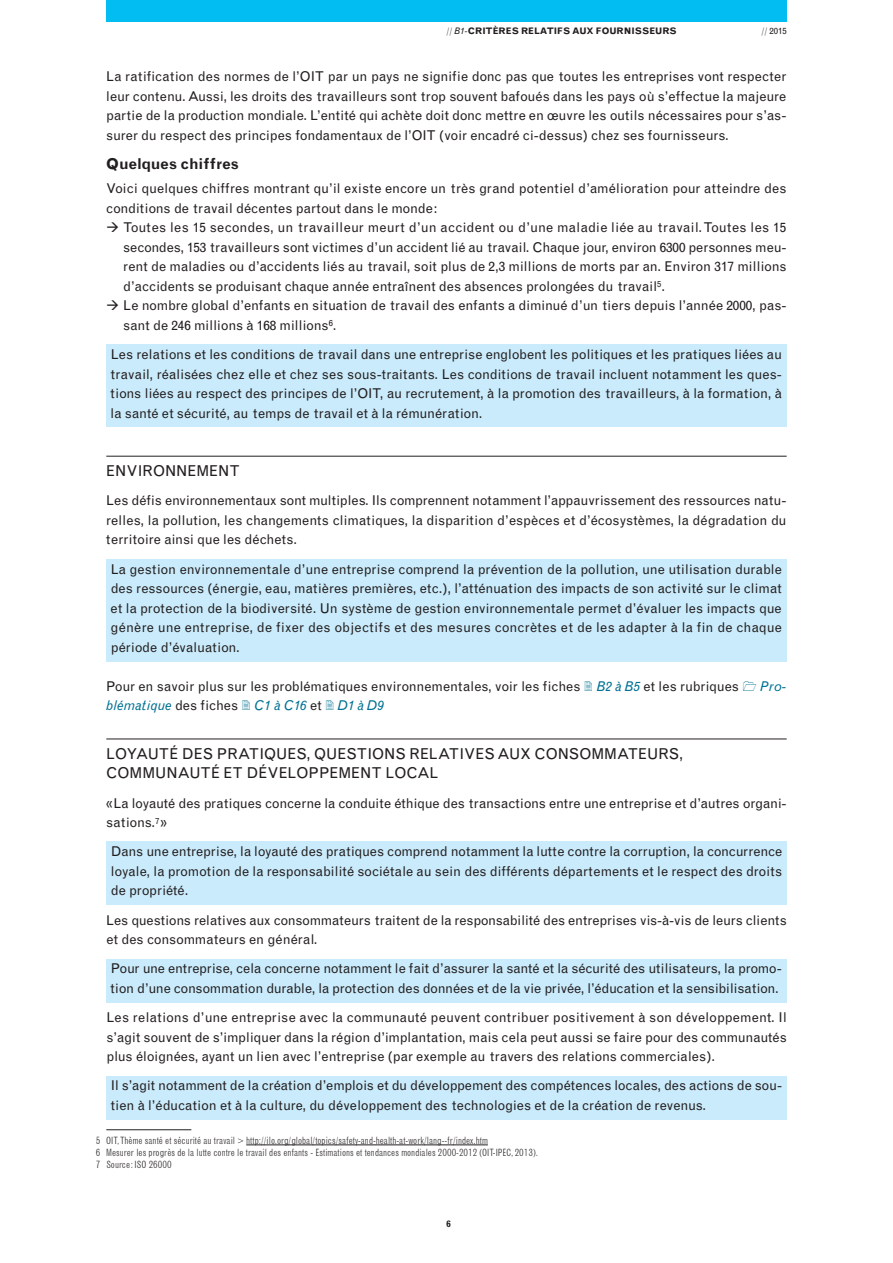
<style>
.page{position:relative;width:893px;height:1263px;background:#fff}
.page>*{position:absolute;margin:0;border:0;box-sizing:border-box;transform-origin:0 0}
.t1{font:15px/19.5px "Grotesque";color:#231f20}
.t2{font:700 15px "Grotesque";letter-spacing:-.005em;color:#231f20}
.t3{font:13.5px/19.5px "Grotesque";letter-spacing:-.005em;color:#231f20;text-align:justify}
.t4{font:italic 13.5px "Grotesque";color:#007193}
.t5{font:300 condensed 9.75px/12px "Grotesque";color:#231f20}
.t6{font:700 9px "Grotesque";color:#231f20}
.t7{font:9px "Grotesque";color:#231f20}
.s1{font-weight:300}
.s2{font-weight:400;font-style:italic}
.s3{font-style:italic;color:#007193}
.s4{font-style:normal;color:#231f20}
</style>
<div class="page">
<hr style="left:106px;top:456px;width:681px;height:1px;background:#231f20">
<hr style="left:106px;top:738px;width:681px;height:1px;background:#231f20">
<div style="left:106px;top:344px;width:681px;height:83px;background:#caebfb"></div>
<div style="left:106px;top:559px;width:681px;height:102px;background:#caebfb"></div>
<div style="left:106px;top:842px;width:681px;height:63px;background:#caebfb"></div>
<div style="left:106px;top:959px;width:681px;height:43px;background:#caebfb"></div>
<div style="left:106px;top:1076px;width:681px;height:43px;background:#caebfb"></div>
<div style="left:106px;top:0;width:681px;height:21px;background:#01bdf2"></div>
<hr style="left:106px;top:1129px;width:85px;height:1px;background:#231f20">
<hr style="left:246px;top:1144px;width:242px;height:1px;background:#231f20">
<p class="t6" style="left:446px;top:28px;width:232px"><span class="s1">//</span> <span class="s2">B1-</span>CRITÈRES RELATIFS AUX FOURNISSEURS</p>
<p class="t7" style="left:761px;top:28px;width:27px"><span class="s1">//</span> 2015</p>
<p class="t3" style="left:106px;top:68px;width:682px">La ratification des normes de l’OIT par un pays ne signifie donc pas que toutes les entreprises vont respecter leur contenu. Aussi, les droits des travailleurs sont trop souvent bafoués dans les pays où s’effectue la majeure partie de la production mondiale. L’entité qui achète doit donc mettre en œuvre les outils nécessaires pour s’as&shy;surer du respect des principes fondamentaux de l’OIT (voir encadré ci-dessus) chez ses fournisseurs.</p>
<p class="t2" style="left:106px;top:158px;width:134px">Quelques chiffres</p>
<p class="t3" style="left:106px;top:180px;width:682px">Voici quelques chiffres montrant qu’il existe encore un très grand potentiel d’amélioration pour atteindre des conditions de travail décentes partout dans le monde:</p>
<p class="t3" style="left:123px;top:219px;width:665px;text-align:left">Toutes les 15 secondes, un travailleur meurt d’un accident ou d’une maladie liée au travail. Toutes les 15 secondes, 153 travailleurs sont victimes d’un accident lié au travail. Chaque jour, environ 6300 personnes meu&shy;rent de maladies ou d’accidents liés au travail, soit plus de 2,3 millions de morts par an. Environ 317 millions d’accidents se produisant chaque année entraînent des absences prolongées du travail<sup>5</sup>.<br>Le nombre global d’enfants en situation de travail des enfants a diminué d’un tiers depuis l’année 2000, pas&shy;sant de 246 millions à 168 millions<sup>6</sup>.</p>
<p class="t3" style="left:111px;top:346px;width:673px">Les relations et les conditions de travail dans une entreprise englobent les politiques et les pratiques liées au travail, réalisées chez elle et chez ses sous-traitants. Les conditions de travail incluent notamment les ques&shy;tions liées au respect des principes de l’OIT, au recrutement, à la promotion des travailleurs, à la formation, à la santé et sécurité, au temps de travail et à la rémunération.</p>
<p class="t1" style="left:106px;top:462px;width:135px">ENVIRONNEMENT</p>
<p class="t3" style="left:106px;top:492px;width:682px">Les défis environnementaux sont multiples. Ils comprennent notamment l’appauvrissement des ressources natu&shy;relles, la pollution, les changements climatiques, la disparition d’espèces et d’écosystèmes, la dégradation du territoire ainsi que les déchets.</p>
<p class="t3" style="left:110px;top:560px;width:673px">La gestion environnementale d’une entreprise comprend la prévention de la pollution, une utilisation durable des ressources (énergie, eau, matières premières, etc.), l’atténuation des impacts de son activité sur le climat et la protection de la biodiversité. Un système de gestion environnementale permet d’évaluer les impacts que génère une entreprise, de fixer des objectifs et des mesures concrètes et de les adapter à la fin de chaque période d’évaluation.</p>
<p class="t3" style="left:106px;top:677px;width:634px">Pour en savoir plus sur les problématiques environnementales, voir les fiches <span class="s3">B2 à B5</span> et les rubriques</p>
<p class="t4" style="left:760px;top:681px;width:28px">Pro-</p>
<p class="t4" style="left:106px;top:700px;width:279px">blématique <span class="s4">des fiches</span> C1 à C16 <span class="s4">et</span> D1 à D9</p>
<p class="t1" style="left:106px;top:745px;width:578px">LOYAUTÉ DES PRATIQUES, QUESTIONS RELATIVES AUX CONSOMMATEURS,<br>COMMUNAUTÉ ET DÉVELOPPEMENT LOCAL</p>
<p class="t3" style="left:106px;top:794px;width:682px">«La loyauté des pratiques concerne la conduite éthique des transactions entre une entreprise et d’autres organi&shy;sations.<sup>7</sup>»</p>
<p class="t3" style="left:111px;top:843px;width:673px">Dans une entreprise, la loyauté des pratiques comprend notamment la lutte contre la corruption, la concurrence loyale, la promotion de la responsabilité sociétale au sein des différents départements et le respect des droits de propriété.</p>
<p class="t3" style="left:106px;top:911px;width:682px">Les questions relatives aux consommateurs traitent de la responsabilité des entreprises vis-à-vis de leurs clients et des consommateurs en général.</p>
<p class="t3" style="left:111px;top:960px;width:673px">Pour une entreprise, cela concerne notamment le fait d’assurer la santé et la sécurité des utilisateurs, la promo&shy;tion d’une consommation durable, la protection des données et de la vie privée, l’éducation et la sensibilisation.</p>
<p class="t3" style="left:106px;top:1009px;width:682px">Les relations d’une entreprise avec la communauté peuvent contribuer positivement à son développement. Il s’agit souvent de s’impliquer dans la région d’implantation, mais cela peut aussi se faire pour des communautés plus éloignées, ayant un lien avec l’entreprise (par exemple au travers des relations commerciales).</p>
<p class="t3" style="left:111px;top:1077px;width:673px">Il s’agit notamment de la création d’emplois et du développement des compétences locales, des actions de sou&shy;tien à l’éducation et à la culture, du développement des technologies et de la création de revenus.</p>
<p class="t5" style="left:96px;top:1135px;width:444px">5 OIT, Thème santé et sécurité au travail &gt; http://ilo.org/global/topics/safety-and-health-at-work/lang--fr/index.htm<br>6 Mesurer les progrès de la lutte contre le travail des enfants - Estimations et tendances mondiales 2000-2012 (OIT-IPEC, 2013).<br>7 Source: ISO 26000</p>
<p class="t6" style="left:446px;top:1220px;width:6px">6</p>
</div>
